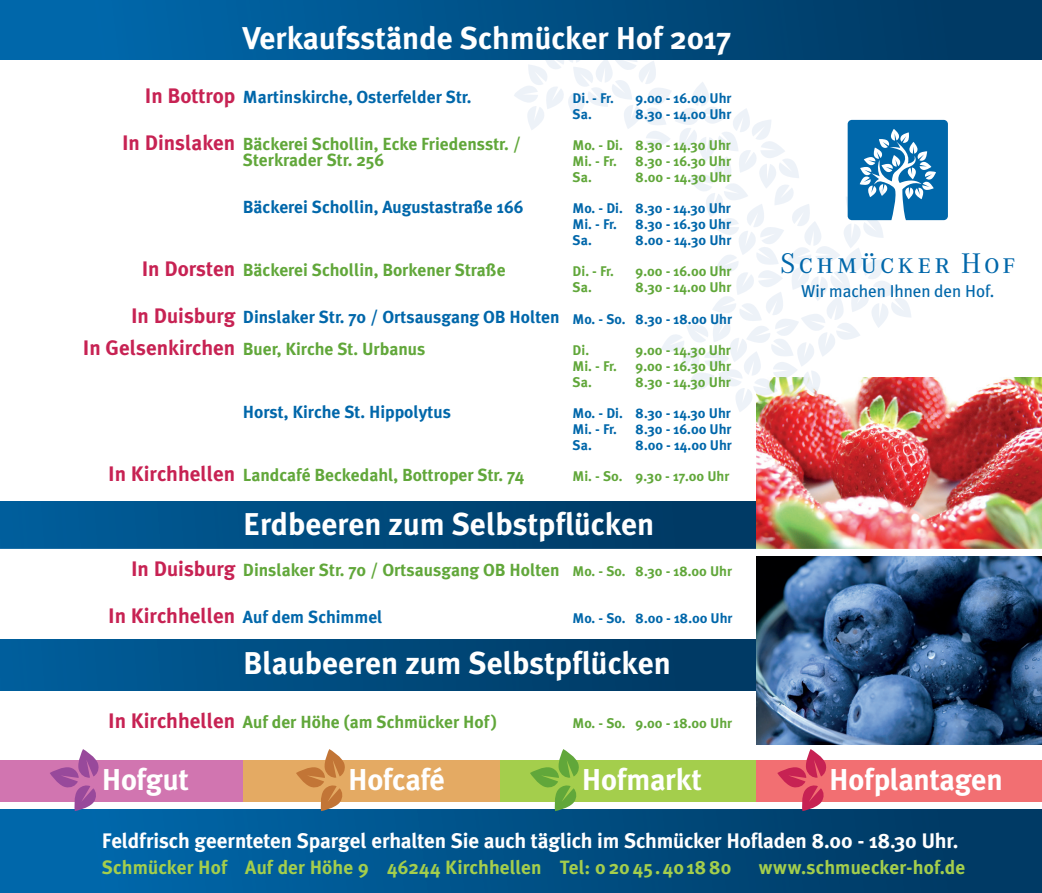
<style>
.page{position:relative;width:1042px;height:893px;background:#fff}
.page>*{position:absolute;margin:0;border:0;box-sizing:border-box;transform-origin:0 0}
.t1{font:700 31.5px "Meta Plus";color:#fff}
.t2{font:700 30.28px "Meta Plus";letter-spacing:-.01em;color:#fff}
.t3{font:29.57px "Corporate ASC";letter-spacing:.115em;color:#0067aa}
.t4{font:700 21px/31.5px "Meta Plus";color:#c72253;text-align:right}
.t5{font:700 21px "Meta Plus";letter-spacing:-.01em;color:#fff}
.t6{font:700 19.25px "Meta Plus";letter-spacing:.005em;color:#a4ce4c}
.t7{font:700 17.5px/15.8px "Meta Plus";color:#61a73a}
.t8{font:700 17.5px "Meta Plus";color:#0067aa}
.t9{font:17.15px "Meta Plus";letter-spacing:-.005em;color:#0067aa}
.t10{font:700 14px/15.8px "Meta Plus";color:#61a73a}
.t11{font:700 14px/15.8px "Meta Plus";color:#0067aa}
</style>
<div class="page">
<div style="left:0;top:640px;width:777px;height:51px;background:linear-gradient(to right,#005e9b,#00355d)"></div>
<div style="left:0;top:501px;width:777px;height:51px;background:linear-gradient(to right,#005e9b,#00355d)"></div>
<img style="left:756px;top:377px;width:286px;height:172px">
<svg style="left:0;top:0;width:1042px;height:60px;background:#005893"></svg>
<div style="left:756px;top:760px;width:286px;height:41px;background:#f26f72"></div>
<div style="left:499px;top:760px;width:257px;height:41px;background:#a4ce4c"></div>
<div style="left:0;top:760px;width:243px;height:41px;background:#d175b0"></div>
<div style="left:243px;top:760px;width:256px;height:41px;background:#e4aa63"></div>
<div style="left:0;top:810px;width:1042px;height:83px;background:linear-gradient(to right,#006bb0,#00365e)"></div>
<svg style="left:514px;top:0;width:434px;height:412px"></svg>
<div style="left:0;top:549px;width:1042px;height:7px;background:#fff"></div>
<svg style="left:530px;top:749px;width:49px;height:62px"></svg>
<svg style="left:296px;top:749px;width:49px;height:62px"></svg>
<svg style="left:50px;top:749px;width:49px;height:62px"></svg>
<svg style="left:777px;top:749px;width:49px;height:62px"></svg>
<img style="left:756px;top:557px;width:286px;height:187px">
<h1 class="t1" style="left:243px;top:19px;width:490px">Verkaufsstände Schmücker Hof 2017</h1>
<h3 class="t4" style="left:145px;top:80px;width:92px">In Bottrop</h3>
<h3 class="t4" style="left:122px;top:127px;width:115px">In Dinslaken</h3>
<p class="t8" style="left:243px;top:87px;width:230px">Martinskirche, Osterfelder Str.</p>
<p class="t7" style="left:243px;top:136px;width:280px">Bäckerei Schollin, Ecke Friedensstr. /<br>Sterkrader Str. 256</p>
<p class="t8" style="left:243px;top:197px;width:282px">Bäckerei Schollin, Augustastraße 166</p>
<h3 class="t4" style="left:142px;top:253px;width:95px">In Dorsten</h3>
<h3 class="t4" style="left:83px;top:300px;width:154px">In Duisburg<br>In Gelsenkirchen</h3>
<p class="t7" style="left:243px;top:262px;width:264px">Bäckerei Schollin, Borkener Straße</p>
<p class="t8" style="left:243px;top:307px;width:318px">Dinslaker Str. 70 / Ortsausgang OB Holten</p>
<p class="t7" style="left:243px;top:341px;width:184px">Buer, Kirche St. Urbanus</p>
<p class="t8" style="left:243px;top:402px;width:210px">Horst, Kirche St. Hippolytus</p>
<h3 class="t4" style="left:108px;top:458px;width:128px">In Kirchhellen</h3>
<p class="t7" style="left:243px;top:467px;width:283px">Landcafé Beckedahl, Bottroper Str. 74</p>
<p class="t11" style="left:572px;top:90px;width:43px">Di. - Fr.</p>
<p class="t11" style="left:635px;top:90px;width:97px">9.00 - 16.00 Uhr</p>
<p class="t11" style="left:572px;top:106px;width:21px">Sa.</p>
<p class="t11" style="left:635px;top:106px;width:97px">8.30 - 14.00 Uhr</p>
<p class="t10" style="left:572px;top:137px;width:160px">Mo. - Di. 8.30 - 14.30 Uhr<br>Mi. - Fr.</p>
<p class="t10" style="left:635px;top:153px;width:97px">8.30 - 16.30 Uhr</p>
<p class="t10" style="left:572px;top:169px;width:21px">Sa.</p>
<p class="t10" style="left:635px;top:169px;width:97px">8.00 - 14.30 Uhr</p>
<p class="t11" style="left:572px;top:200px;width:160px">Mo. - Di. 8.30 - 14.30 Uhr<br>Mi. - Fr.</p>
<p class="t11" style="left:635px;top:216px;width:97px">8.30 - 16.30 Uhr</p>
<p class="t11" style="left:572px;top:232px;width:21px">Sa.</p>
<p class="t11" style="left:635px;top:232px;width:97px">8.00 - 14.30 Uhr</p>
<p class="t10" style="left:572px;top:263px;width:43px">Di. - Fr.</p>
<p class="t10" style="left:635px;top:263px;width:97px">9.00 - 16.00 Uhr</p>
<p class="t10" style="left:572px;top:279px;width:21px">Sa.</p>
<p class="t10" style="left:635px;top:279px;width:97px">8.30 - 14.00 Uhr</p>
<p class="t11" style="left:572px;top:311px;width:161px">Mo. - So. 8.30 - 18.00 Uhr</p>
<p class="t10" style="left:572px;top:342px;width:18px">Di.</p>
<p class="t10" style="left:635px;top:342px;width:97px">9.00 - 14.30 Uhr</p>
<p class="t10" style="left:572px;top:358px;width:46px">Mi. - Fr.</p>
<p class="t10" style="left:635px;top:358px;width:97px">9.00 - 16.30 Uhr</p>
<p class="t10" style="left:572px;top:374px;width:21px">Sa.</p>
<p class="t10" style="left:635px;top:374px;width:97px">8.30 - 14.30 Uhr</p>
<p class="t11" style="left:572px;top:405px;width:160px">Mo. - Di. 8.30 - 14.30 Uhr<br>Mi. - Fr.</p>
<p class="t11" style="left:635px;top:421px;width:97px">8.30 - 16.00 Uhr</p>
<p class="t11" style="left:572px;top:437px;width:21px">Sa.</p>
<p class="t11" style="left:635px;top:437px;width:98px">8.00 - 14.00 Uhr</p>
<p class="t10" style="left:572px;top:468px;width:158px">Mi. - S0. 9.30 - 17.00 Uhr</p>
<h1 class="t1" style="left:243px;top:506px;width:412px">Erdbeeren zum Selbstpflücken</h1>
<h3 class="t4" style="left:131px;top:552px;width:106px">In Duisburg</h3>
<h3 class="t4" style="left:108px;top:600px;width:128px">In Kirchhellen</h3>
<p class="t7" style="left:243px;top:561px;width:318px">Dinslaker Str. 70 / Ortsausgang OB Holten</p>
<p class="t8" style="left:243px;top:607px;width:141px">Auf dem Schimmel</p>
<p class="t10" style="left:572px;top:563px;width:161px">Mo. - So. 8.30 - 18.00 Uhr</p>
<p class="t11" style="left:572px;top:610px;width:161px">Mo. - So. 8.00 - 18.00 Uhr</p>
<h1 class="t1" style="left:243px;top:645px;width:429px">Blaubeeren zum Selbstpflücken</h1>
<h3 class="t4" style="left:108px;top:705px;width:128px">In Kirchhellen</h3>
<p class="t7" style="left:243px;top:714px;width:256px">Auf der Höhe (am Schmücker Hof)</p>
<p class="t10" style="left:572px;top:715px;width:161px">Mo. - So. 9.00 - 18.00 Uhr</p>
<h3 class="t3" style="left:780px;top:247px;width:236px">Schmücker Hof</h3>
<p class="t9" style="left:801px;top:281px;width:195px">Wir machen Ihnen den Hof.</p>
<h2 class="t2" style="left:102px;top:762px;width:89px">Hofgut</h2>
<h2 class="t2" style="left:348px;top:762px;width:98px">Hofcafé</h2>
<h2 class="t2" style="left:582px;top:762px;width:121px">Hofmarkt</h2>
<h2 class="t2" style="left:829px;top:762px;width:175px">Hofplantagen</h2>
<h3 class="t5" style="left:102px;top:828px;width:858px">Feldfrisch geernteten Spargel erhalten Sie auch täglich im Schmücker Hofladen 8.00 - 18.30 Uhr.</h3>
<h3 class="t6" style="left:102px;top:856px;width:631px">Schmücker Hof Auf der Höhe 9 46244 Kirchhellen Tel: 0 20 45. 40 1880</h3>
<h3 class="t6" style="left:759px;top:856px;width:208px">www.schmuecker-hof.de</h3>
</div>
